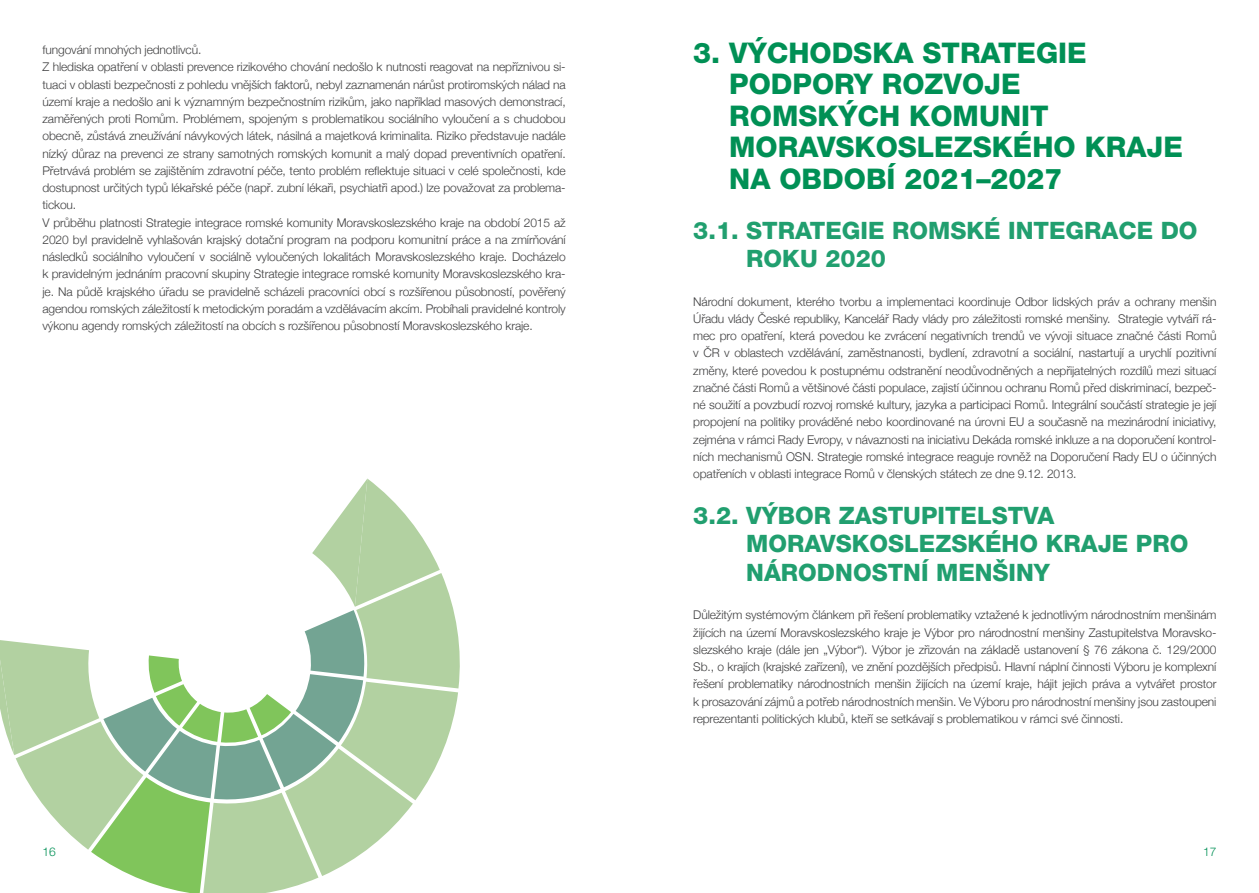
<style>
.page{position:relative;width:1259px;height:893px;background:#fff}
.page>*{position:absolute;margin:0;border:0;box-sizing:border-box;transform-origin:0 0}
.t1{font:800 28.5px/31.5px "Helvetica Neue LT Pro";color:#009055}
.t2{font:800 24px/28.5px "Helvetica Neue LT Pro";color:#219f6f}
.t3{font:300 12px/17.2px "Helvetica Neue";letter-spacing:-.01em;color:#3e3e3f;text-align:justify}
.t4{font:300 12px "Helvetica Neue LT Pro";color:#009055}
</style>
<div class="page">
<svg style="left:0;top:479px;width:460px;height:414px"></svg>
<p class="t3" style="left:43px;top:40px;width:525px;text-align:left">fungování mnohých jednotlivců.<br>Z hlediska opatření v oblasti prevence rizikového chování nedošlo k nutnosti reagovat na nepříznivou si&shy;tuaci v oblasti bezpečnosti z pohledu vnějších faktorů, nebyl zaznamenán nárůst protiromských nálad na území kraje a nedošlo ani k významným bezpečnostním rizikům, jako například masových demonstrací, zaměřených proti Romům. Problémem, spojeným s problematikou sociálního vyloučení a s chudobou obecně, zůstává zneužívání návykových látek, násilná a majetková kriminalita. Riziko představuje nadále nízký důraz na prevenci ze strany samotných romských komunit a malý dopad preventivních opatření.<br>Přetrvává problém se zajištěním zdravotní péče, tento problém reflektuje situaci v celé společnosti, kde dostupnost určitých typů lékařské péče (např. zubní lékaři, psychiatři apod.) lze považovat za problema&shy;tickou.<br>V průběhu platnosti Strategie integrace romské komunity Moravskoslezského kraje na období 2015 až 2020 byl pravidelně vyhlašován krajský dotační program na podporu komunitní práce a na zmírňování následků sociálního vyloučení v sociálně vyloučených lokalitách Moravskoslezského kraje. Docházelo k pravidelným jednáním pracovní skupiny Strategie integrace romské komunity Moravskoslezského kra&shy;je. Na půdě krajského úřadu se pravidelně scházeli pracovníci obcí s rozšířenou působností, pověřený agendou romských záležitostí k metodickým poradám a vzdělávacím akcím. Probíhali pravidelné kontroly výkonu agendy romských záležitostí na obcích s rozšířenou působností Moravskoslezského kraje.</p>
<h1 class="t1" style="left:729px;top:37px;width:455px;text-indent:-36px">3. VÝCHODSKA STRATEGIE<br>PODPORY ROZVOJE<br>ROMSKÝCH KOMUNIT<br>MORAVSKOSLEZSKÉHO KRAJE<br>NA OBDOBÍ 2021–2027</h1>
<h2 class="t2" style="left:746px;top:216px;width:453px;text-indent:-53px">3.1. STRATEGIE ROMSKÉ INTEGRACE DO<br>ROKU 2020</h2>
<p class="t3" style="left:693px;top:292px;width:525px">Národní dokument, kterého tvorbu a implementaci koordinuje Odbor lidských práv a ochrany menšin Úřadu vlády České republiky, Kancelář Rady vlády pro záležitosti romské menšiny. Strategie vytváří rá&shy;mec pro opatření, která povedou ke zvrácení negativních trendů ve vývoji situace značné části Romů v ČR v oblastech vzdělávání, zaměstnanosti, bydlení, zdravotní a sociální, nastartují a urychlí pozitivní změny, které povedou k postupnému odstranění neodůvodněných a nepřijatelných rozdílů mezi situací značné části Romů a většinové části populace, zajistí účinnou ochranu Romů před diskriminací, bezpeč&shy;né soužití a povzbudí rozvoj romské kultury, jazyka a participaci Romů. Integrální součástí strategie je její propojení na politiky prováděné nebo koordinované na úrovni EU a současně na mezinárodní iniciativy, zejména v rámci Rady Evropy, v návaznosti na iniciativu Dekáda romské inkluze a na doporučení kontrol&shy;ních mechanismů OSN. Strategie romské integrace reaguje rovněž na Doporučení Rady EU o účinných opatřeních v oblasti integrace Romů v členských státech ze dne 9.12. 2013.</p>
<h2 class="t2" style="left:746px;top:501px;width:443px;text-indent:-53px">3.2. VÝBOR ZASTUPITELSTVA<br>MORAVSKOSLEZSKÉHO KRAJE PRO<br>NÁRODNOSTNÍ MENŠINY</h2>
<p class="t3" style="left:693px;top:606px;width:525px">Důležitým systémovým článkem při řešení problematiky vztažené k jednotlivým národnostním menšinám žijících na území Moravskoslezského kraje je Výbor pro národnostní menšiny Zastupitelstva Moravsko&shy;slezského kraje (dále jen „Výbor“). Výbor je zřizován na základě ustanovení § 76 zákona č. 129/2000<br>Sb., o krajích (krajské zařízení), ve znění pozdějších předpisů. Hlavní náplní činnosti Výboru je komplexní řešení problematiky národnostních menšin žijících na území kraje, hájit jejich práva a vytvářet prostor k prosazování zájmů a potřeb národnostních menšin. Ve Výboru pro národnostní menšiny jsou zastoupeni reprezentanti politických klubů, kteří se setkávají s problematikou v rámci své činnosti.</p>
<p class="t4" style="left:43px;top:844px;width:15px">16</p>
<p class="t4" style="left:1203px;top:844px;width:15px">17</p>
</div>
